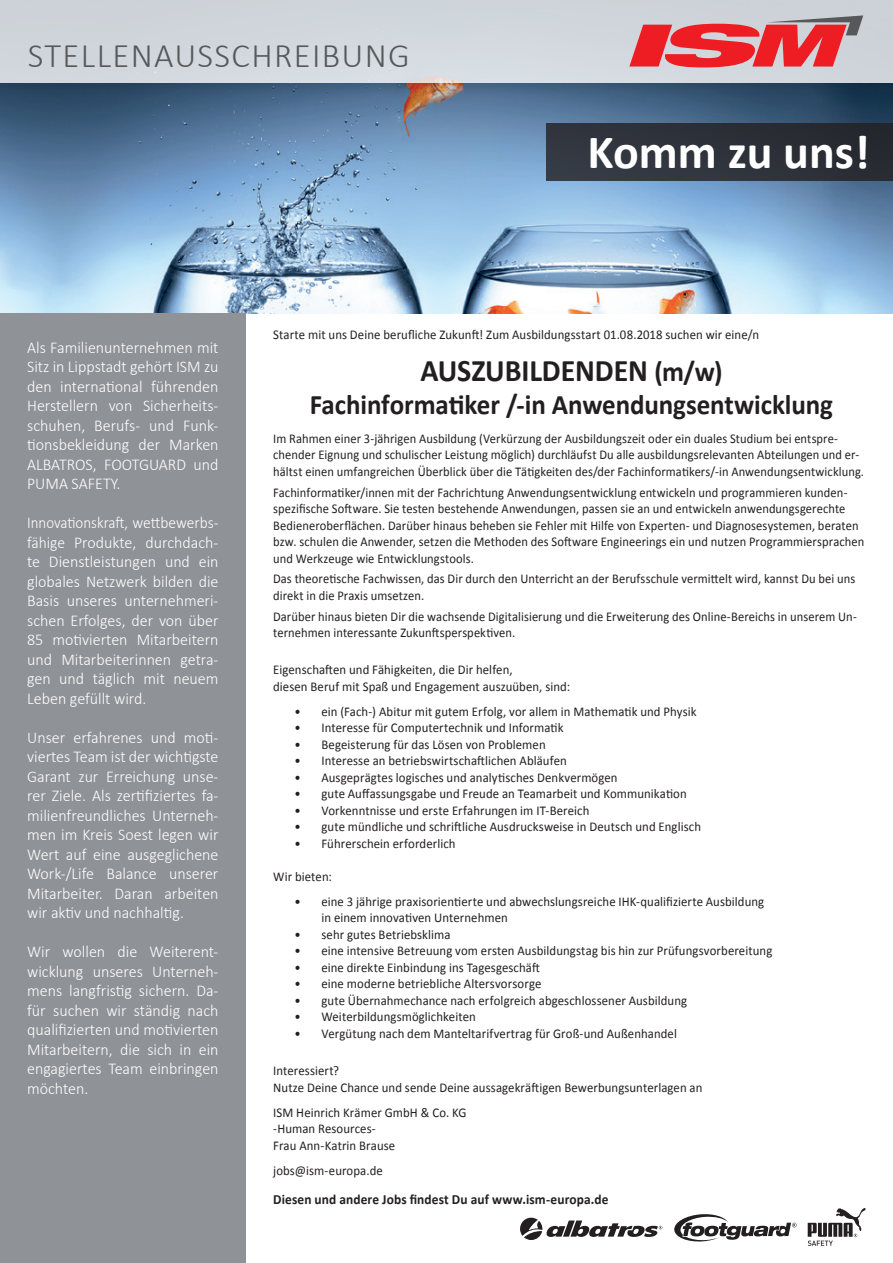
<style>
.page{position:relative;width:893px;height:1263px;background:#fff}
.page>*{position:absolute;margin:0;border:0;box-sizing:border-box;transform-origin:0 0}
.t1{font:700 48px "Calibri";color:#fff}
.t2{font:300 34.5px "Calibri";letter-spacing:.04em;color:#57585a}
.t3{font:700 31.5px "Calibri";letter-spacing:-.005em;color:#231f20;scale:.95 1}
.t4{font:700 28.35px "Calibri";letter-spacing:-.005em;color:#231f20;scale:.95 1}
.t5{font:300 16.5px/19.5px "Calibri";color:#fff;text-align:justify}
.t6{font:300 16.5px/19.5px "Calibri";color:#fff;text-align:justify;scale:.91 1}
.t7{font:700 14.1px "Calibri";letter-spacing:.01em;color:#231f20;scale:.95 1}
.t8{font:13.35px/16.5px "Calibri";letter-spacing:.005em;color:#231f20;scale:.95 1}
.t9{font:13.35px/16.5px "Calibri";letter-spacing:.005em;color:#231f20;scale:.93 1}
.s1{font-size:28.35px}
</style>
<div class="page">
<img style="left:0;top:96px;width:893px;height:218px">
<div style="left:546px;top:123px;width:347px;height:58px;background:#2e323a"></div>
<div style="left:0;top:0;width:893px;height:96px;background:#231f20;opacity:.14"></div>
<div style="left:0;top:0;width:893px;height:83px;background:#d0d6dc"></div>
<svg style="left:629px;top:15px;width:234px;height:52px"></svg>
<div style="left:0;top:314px;width:245px;height:949px;background:#8f9296"></div>
<svg style="left:808px;top:1208px;width:58px;height:38px"></svg>
<svg style="left:674px;top:1214px;width:123px;height:28px"></svg>
<svg style="left:520px;top:1218px;width:142px;height:22px"></svg>
<h2 class="t2" style="left:28px;top:35px;width:383px">STELLENAUSSCHREIBUNG</h2>
<h1 class="t1" style="left:588px;top:121px;width:284px">Komm zu uns!</h1>
<p class="t5" style="left:27px;top:337px;width:193px">Als Familienunternehmen mit Sitz in Lippstadt gehört ISM zu den international führenden Herstellern von Sicherheits&shy;schuhen, Berufs- und Funk&shy;tionsbekleidung der Marken ALBATROS, FOOTGUARD und PUMA SAFETY.</p>
<p class="t6" style="left:27px;top:513px;width:212px">Innovationskraft, wettbewerbs&shy;fähige Produkte, durchdach&shy;te Dienstleistungen und ein globales Netzwerk bilden die Basis unseres unternehmeri&shy;schen Erfolges, der von über 85 motivierten Mitarbeitern und Mitarbeiterinnen getra&shy;gen und täglich mit neuem Leben gefüllt wird.</p>
<p class="t5" style="left:27px;top:727px;width:193px">Unser erfahrenes und moti&shy;viertes Team ist der wichtigste Garant zur Erreichung unse&shy;rer Ziele. Als zertifiziertes fa&shy;milienfreundliches Unterneh&shy;men im Kreis Soest legen wir Wert auf eine ausgeglichene Work-/Life Balance unserer Mitarbeiter. Daran arbeiten wir aktiv und nachhaltig.</p>
<p class="t5" style="left:27px;top:942px;width:193px">Wir wollen die Weiterent&shy;wicklung unseres Unterneh&shy;mens langfristig sichern. Da&shy;für suchen wir ständig nach qualifizierten und motivierten Mitarbeitern, die sich in ein engagiertes Team einbringen möchten.</p>
<p class="t8" style="left:273px;top:326px;width:513px">Starte mit uns Deine berufliche Zukunft! Zum Ausbildungsstart 01.08.2018 suchen wir eine/n</p>
<h3 class="t3" style="left:420px;top:350px;width:319px">AUSZUBILDENDEN <span class="s1">(m/w)</span></h3>
<h3 class="t4" style="left:310px;top:386px;width:552px">Fachinformatiker /-in Anwendungsentwicklung</h3>
<p class="t9" style="left:273px;top:430px;width:637px">Im Rahmen einer 3-jährigen Ausbildung (Verkürzung der Ausbildungszeit oder ein duales Studium bei entspre&shy;chender Eignung und schulischer Leistung möglich) durchläufst Du alle ausbildungsrelevanten Abteilungen und er&shy;hältst einen umfangreichen Überblick über die Tätigkeiten des/der Fachinformatikers/-in Anwendungsentwicklung.</p>
<p class="t9" style="left:273px;top:484px;width:637px">Fachinformatiker/innen mit der Fachrichtung Anwendungsentwicklung entwickeln und programmieren kunden&shy;spezifische Software. Sie testen bestehende Anwendungen, passen sie an und entwickeln anwendungsgerechte Bedieneroberflächen. Darüber hinaus beheben sie Fehler mit Hilfe von Experten- und Diagnosesystemen, beraten bzw. schulen die Anwender, setzen die Methoden des Software Engineerings ein und nutzen Programmiersprachen und Werkzeuge wie Entwicklungstools.</p>
<p class="t9" style="left:273px;top:571px;width:627px">Das theoretische Fachwissen, das Dir durch den Unterricht an der Berufsschule vermittelt wird, kannst Du bei uns direkt in die Praxis umsetzen.</p>
<p class="t9" style="left:273px;top:608px;width:629px">Darüber hinaus bieten Dir die wachsende Digitalisierung und die Erweiterung des Online-Bereichs in unserem Un&shy;ternehmen interessante Zukunftsperspektiven.</p>
<p class="t8" style="left:273px;top:662px;width:314px">Eigenschaften und Fähigkeiten, die Dir helfen,<br>diesen Beruf mit Spaß und Engagement auszuüben, sind:</p>
<p class="t8" style="left:294px;top:703px;width:425px">• ein (Fach-) Abitur mit gutem Erfolg, vor allem in Mathematik und Physik</p>
<p class="t8" style="left:294px;top:720px;width:285px">• Interesse für Computertechnik und Informatik</p>
<p class="t8" style="left:294px;top:736px;width:266px">• Begeisterung für das Lösen von Problemen</p>
<p class="t8" style="left:294px;top:753px;width:288px">• Interesse an betriebswirtschaftlichen Abläufen</p>
<p class="t8" style="left:294px;top:769px;width:342px">• Ausgeprägtes logisches und analytisches Denkvermögen</p>
<p class="t8" style="left:294px;top:786px;width:414px">• gute Auffassungsgabe und Freude an Teamarbeit und Kommunikation</p>
<p class="t8" style="left:294px;top:802px;width:312px">• Vorkenntnisse und erste Erfahrungen im IT-Bereich</p>
<p class="t8" style="left:294px;top:819px;width:429px">• gute mündliche und schriftliche Ausdrucksweise in Deutsch und Englisch</p>
<p class="t8" style="left:294px;top:835px;width:171px">• Führerschein erforderlich</p>
<p class="t8" style="left:273px;top:868px;width:63px">Wir bieten:</p>
<p class="t8" style="left:321px;top:893px;width:468px;text-indent:-27px">• eine 3 jährige praxisorientierte und abwechslungsreiche IHK-qualifizierte Ausbildung in einem innovativen Unternehmen</p>
<p class="t8" style="left:294px;top:926px;width:166px">• sehr gutes Betriebsklima</p>
<p class="t8" style="left:294px;top:943px;width:504px">• eine intensive Betreuung vom ersten Ausbildungstag bis hin zur Prüfungsvorbereitung</p>
<p class="t8" style="left:294px;top:959px;width:260px">• eine direkte Einbindung ins Tagesgeschäft</p>
<p class="t8" style="left:294px;top:976px;width:261px">• eine moderne betriebliche Altersvorsorge</p>
<p class="t8" style="left:294px;top:992px;width:415px">• gute Übernahmechance nach erfolgreich abgeschlossener Ausbildung</p>
<p class="t8" style="left:294px;top:1009px;width:192px">• Weiterbildungsmöglichkeiten</p>
<p class="t8" style="left:294px;top:1025px;width:404px">• Vergütung nach dem Manteltarifvertrag für Groß-und Außenhandel</p>
<p class="t8" style="left:273px;top:1062px;width:453px">Interessiert?<br>Nutze Deine Chance und sende Deine aussagekräftigen Bewerbungsunterlagen an</p>
<p class="t8" style="left:273px;top:1104px;width:205px">ISM Heinrich Krämer GmbH &amp; Co. KG -Human Resources-<br>Frau Ann-Katrin Brause</p>
<p class="t8" style="left:273px;top:1162px;width:117px">jobs@ism-europa.de</p>
<p class="t7" style="left:273px;top:1190px;width:354px">Diesen und andere Jobs findest Du auf www.ism-europa.de</p>
</div>
